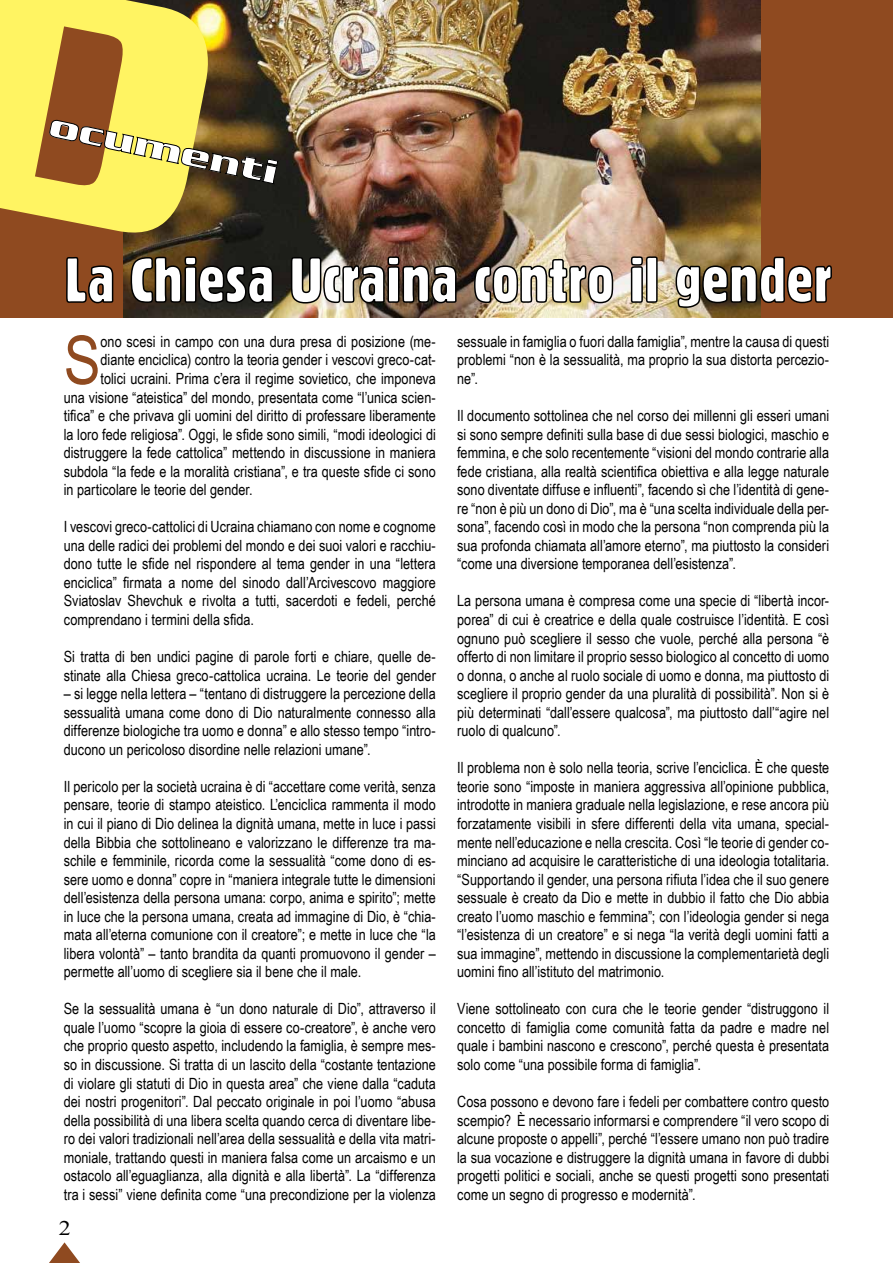
<style>
.page{position:relative;width:893px;height:1263px;background:#fff}
.page>*{position:absolute;margin:0;border:0;box-sizing:border-box;transform-origin:0 0}
.t1{font:67.2px "Arial Narrow";color:#8f4a20}
.t2{font:61.5px "Gothic 821 Condensed BT";letter-spacing:-.005em;color:#fff;scale:1.09 1}
.t3{font:700 34.5px "Serpentine";color:#fff;scale:1.2 1}
.t4{font:20.7px "Times New Roman";color:#000;scale:1.16 1}
.t5{font:15.45px/18.6px "Arial Narrow";color:#000;text-align:justify}
</style>
<div class="page">
<div style="left:727px;top:0;width:166px;height:318px;background:#8f4a20"></div>
<div style="left:0;top:0;width:125px;height:318px;background:#8f4a20"></div>
<img style="left:124px;top:0;width:636px;height:318px">
<svg style="left:218px;top:119px;width:61px;height:66px"></svg>
<svg style="left:66px;top:257px;width:48px;height:47px"></svg>
<svg style="left:130px;top:255px;width:144px;height:49px"></svg>
<img style="left:290px;top:255px;width:168px;height:49px">
<img style="left:473px;top:258px;width:141px;height:46px">
<svg style="left:630px;top:255px;width:29px;height:49px"></svg>
<svg style="left:675px;top:255px;width:157px;height:54px"></svg>
<svg style="left:49px;top:1242px;width:31px;height:21px"></svg>
<svg style="left:49px;top:0;width:169px;height:242px"></svg>
<h3 class="t3" style="left:54px;top:106px;width:196px;rotate:12deg">ocumenti</h3>
<h2 class="t2" style="left:65px;top:243px;width:706px">La Chiesa Ucraina contro il gender</h2>
<h1 class="t1" style="left:64px;top:311px;width:38px">S</h1>
<p class="t5" style="left:101px;top:332px;width:337px">ono scesi in campo con una dura presa di posizione (me-</p>
<p class="t5" style="left:101px;top:350px;width:337px">diante enciclica) contro la teoria gender i vescovi greco-cat-</p>
<p class="t5" style="left:101px;top:369px;width:337px">tolici ucraini. Prima c’era il regime sovietico, che imponeva</p>
<p class="t5" style="left:64px;top:387px;width:374px">una visione “ateistica” del mondo, presentata come “l’unica scien-</p>
<p class="t5" style="left:64px;top:406px;width:374px">tifica” e che privava gli uomini del diritto di professare liberamente</p>
<p class="t5" style="left:64px;top:424px;width:374px">la loro fede religiosa”. Oggi, le sfide sono simili, “modi ideologici di</p>
<p class="t5" style="left:64px;top:443px;width:374px">distruggere la fede cattolica” mettendo in discussione in maniera</p>
<p class="t5" style="left:64px;top:461px;width:374px">subdola “la fede e la moralità cristiana”, e tra queste sfide ci sono</p>
<p class="t5" style="left:64px;top:480px;width:190px">in particolare le teorie del gender.</p>
<p class="t5" style="left:64px;top:517px;width:374px">I vescovi greco-cattolici di Ucraina chiamano con nome e cognome una delle radici dei problemi del mondo e dei suoi valori e racchiu&shy;dono tutte le sfide nel rispondere al tema gender in una “lettera enciclica” firmata a nome del sinodo dall’Arcivescovo maggiore Sviatoslav Shevchuk e rivolta a tutti, sacerdoti e fedeli, perché comprendano i termini della sfida.</p>
<p class="t5" style="left:64px;top:647px;width:374px">Si tratta di ben undici pagine di parole forti e chiare, quelle de&shy;stinate alla Chiesa greco-cattolica ucraina. Le teorie del gender</p>
<p class="t5" style="left:64px;top:684px;width:374px">– si legge nella lettera – “tentano di distruggere la percezione della sessualità umana come dono di Dio naturalmente connesso alla differenze biologiche tra uomo e donna” e allo stesso tempo “intro&shy;ducono un pericoloso disordine nelle relazioni umane”.</p>
<p class="t5" style="left:64px;top:776px;width:374px">Il pericolo per la società ucraina è di “accettare come verità, senza pensare, teorie di stampo ateistico. L’enciclica rammenta il modo in cui il piano di Dio delinea la dignità umana, mette in luce i passi della Bibbia che sottolineano e valorizzano le differenze tra ma&shy;schile e femminile, ricorda come la sessualità “come dono di es&shy;sere uomo e donna” copre in “maniera integrale tutte le dimensioni dell’esistenza della persona umana: corpo, anima e spirito”; mette in luce che la persona umana, creata ad immagine di Dio, è “chia&shy;mata all’eterna comunione con il creatore”; e mette in luce che “la libera volontà” – tanto brandita da quanti promuovono il gender – permette all’uomo di scegliere sia il bene che il male.</p>
<p class="t5" style="left:64px;top:999px;width:374px">Se la sessualità umana è “un dono naturale di Dio”, attraverso il quale l’uomo “scopre la gioia di essere co-creatore”, è anche vero che proprio questo aspetto, includendo la famiglia, è sempre mes&shy;so in discussione. Si tratta di un lascito della “costante tentazione di violare gli statuti di Dio in questa area” che viene dalla “caduta dei nostri progenitori”. Dal peccato originale in poi l’uomo “abusa della possibilità di una libera scelta quando cerca di diventare libe&shy;ro dei valori tradizionali nell’area della sessualità e della vita matri&shy;moniale, trattando questi in maniera falsa come un arcaismo e un ostacolo all’eguaglianza, alla dignità e alla libertà”. La “differenza tra i sessi” viene definita come “una precondizione per la violenza</p>
<h3 class="t4" style="left:59px;top:1213px;width:12px">2</h3>
<p class="t5" style="left:457px;top:332px;width:374px">sessuale in famiglia o fuori dalla famiglia”, mentre la causa di questi problemi “non è la sessualità, ma proprio la sua distorta percezio&shy;ne”.</p>
<p class="t5" style="left:457px;top:406px;width:374px">Il documento sottolinea che nel corso dei millenni gli esseri umani si sono sempre definiti sulla base di due sessi biologici, maschio e femmina, e che solo recentemente “visioni del mondo contrarie alla fede cristiana, alla realtà scientifica obiettiva e alla legge naturale sono diventate diffuse e influenti”, facendo sì che l’identità di gene&shy;re “non è più un dono di Dio”, ma è “una scelta individuale della per&shy;sona”, facendo così in modo che la persona “non comprenda più la sua profonda chiamata all’amore eterno”, ma piuttosto la consideri “come una diversione temporanea dell’esistenza”.</p>
<p class="t5" style="left:457px;top:591px;width:374px">La persona umana è compresa come una specie di “libertà incor&shy;porea” di cui è creatrice e della quale costruisce l’identità. E così ognuno può scegliere il sesso che vuole, perché alla persona “è offerto di non limitare il proprio sesso biologico al concetto di uomo o donna, o anche al ruolo sociale di uomo e donna, ma piuttosto di scegliere il proprio gender da una pluralità di possibilità”. Non si è più determinati “dall’essere qualcosa”, ma piuttosto dall’“agire nel ruolo di qualcuno”.</p>
<p class="t5" style="left:457px;top:758px;width:374px">Il problema non è solo nella teoria, scrive l’enciclica. È che queste teorie sono “imposte in maniera aggressiva all’opinione pubblica, introdotte in maniera graduale nella legislazione, e rese ancora più forzatamente visibili in sfere differenti della vita umana, special&shy;mente nell’educazione e nella crescita. Così “le teorie di gender co&shy;minciano ad acquisire le caratteristiche di una ideologia totalitaria. “Supportando il gender, una persona rifiuta l’idea che il suo genere sessuale è creato da Dio e mette in dubbio il fatto che Dio abbia creato l’uomo maschio e femmina”; con l’ideologia gender si nega “l’esistenza di un creatore” e si nega “la verità degli uomini fatti a sua immagine”, mettendo in discussione la complementarietà degli uomini fino all’istituto del matrimonio.</p>
<p class="t5" style="left:457px;top:999px;width:374px">Viene sottolineato con cura che le teorie gender “distruggono il concetto di famiglia come comunità fatta da padre e madre nel quale i bambini nascono e crescono”, perché questa è presentata solo come “una possibile forma di famiglia”.</p>
<p class="t5" style="left:457px;top:1092px;width:374px">Cosa possono e devono fare i fedeli per combattere contro questo scempio? È necessario informarsi e comprendere “il vero scopo di alcune proposte o appelli”, perché “l’essere umano non può tradire la sua vocazione e distruggere la dignità umana in favore di dubbi progetti politici e sociali, anche se questi progetti sono presentati come un segno di progresso e modernità”.</p>
</div>
